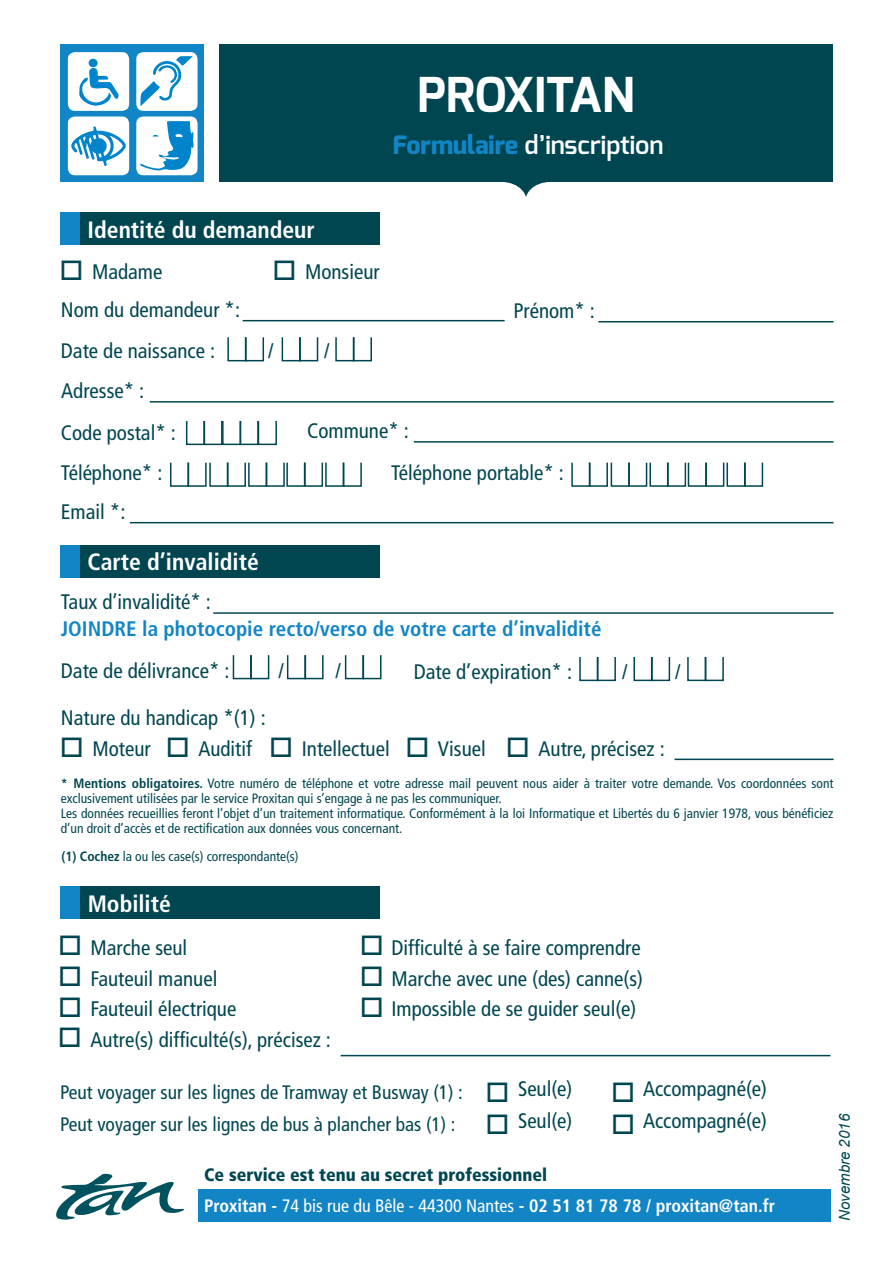
<style>
.page{position:relative;width:893px;height:1263px;background:#fff}
.page>*{position:absolute;margin:0;border:0;box-sizing:border-box;transform-origin:0 0}
.t1{font:700 48px "Exo";color:#fff}
.t2{font:600 25.5px "Exo";color:#fff}
.t3{font:700 condensed 23.7px "Frutiger LT Std";color:#fff}
.t4{font:condensed 21px/42.2px "Frutiger LT Std";color:#004651}
.t5{font:700 condensed 21px "Frutiger LT Std";color:#1285c7}
.t6{font:condensed 19.5px "Frutiger LT Std";color:#004651}
.t7{font:700 condensed 18px "Frutiger LT Std";color:#fff}
.t8{font:900 condensed 18px "Frutiger LT Std";color:#004651}
.t9{font:italic 15px "Arial";color:#004651}
.t10{font:condensed 13.5px/15px "Frutiger LT Std";color:#004651}
.s1{font-weight:800;color:#1285c7}
.s2{font-weight:700}
.s3{font-weight:400}
</style>
<div class="page">
<div style="left:198px;top:1189px;width:632px;height:33px;background:#1285c7"></div>
<hr style="left:341px;top:1055px;width:489px;height:1px;background:#004651">
<svg style="left:56px;top:1173px;width:128px;height:46px"></svg>
<hr style="left:243px;top:320px;width:262px;height:1px;background:#004651">
<hr style="left:598px;top:321px;width:235px;height:1px;background:#004651">
<div style="left:227px;top:337px;width:20px;height:24px;border:2px solid #004651"></div>
<div style="left:245px;top:337px;width:19px;height:24px;border:2px solid #004651"></div>
<div style="left:282px;top:337px;width:19px;height:24px;border:2px solid #004651"></div>
<div style="left:299px;top:337px;width:19px;height:24px;border:2px solid #004651"></div>
<div style="left:335px;top:337px;width:20px;height:24px;border:2px solid #004651"></div>
<div style="left:353px;top:337px;width:19px;height:24px;border:2px solid #004651"></div>
<hr style="left:150px;top:401px;width:683px;height:2px;background:#004651">
<div style="left:186px;top:420px;width:19px;height:25px;border:2px solid #004651"></div>
<div style="left:203px;top:420px;width:20px;height:25px;border:2px solid #004651"></div>
<div style="left:222px;top:420px;width:19px;height:25px;border:2px solid #004651"></div>
<div style="left:239px;top:420px;width:20px;height:25px;border:2px solid #004651"></div>
<div style="left:258px;top:420px;width:19px;height:25px;border:2px solid #004651"></div>
<hr style="left:414px;top:441px;width:419px;height:2px;background:#004651">
<div style="left:170px;top:462px;width:19px;height:25px;border:2px solid #004651"></div>
<div style="left:187px;top:462px;width:20px;height:25px;border:2px solid #004651"></div>
<div style="left:209px;top:462px;width:20px;height:25px;border:2px solid #004651"></div>
<div style="left:227px;top:462px;width:19px;height:25px;border:2px solid #004651"></div>
<div style="left:248px;top:462px;width:19px;height:25px;border:2px solid #004651"></div>
<div style="left:266px;top:462px;width:19px;height:25px;border:2px solid #004651"></div>
<div style="left:286px;top:462px;width:20px;height:25px;border:2px solid #004651"></div>
<div style="left:304px;top:462px;width:19px;height:25px;border:2px solid #004651"></div>
<div style="left:325px;top:462px;width:19px;height:25px;border:2px solid #004651"></div>
<div style="left:343px;top:462px;width:19px;height:25px;border:2px solid #004651"></div>
<div style="left:571px;top:462px;width:19px;height:25px;border:2px solid #004651"></div>
<div style="left:589px;top:462px;width:19px;height:25px;border:2px solid #004651"></div>
<div style="left:611px;top:462px;width:19px;height:25px;border:2px solid #004651"></div>
<div style="left:628px;top:462px;width:19px;height:25px;border:2px solid #004651"></div>
<div style="left:649px;top:462px;width:20px;height:25px;border:2px solid #004651"></div>
<div style="left:667px;top:462px;width:19px;height:25px;border:2px solid #004651"></div>
<div style="left:688px;top:462px;width:19px;height:25px;border:2px solid #004651"></div>
<div style="left:705px;top:462px;width:19px;height:25px;border:2px solid #004651"></div>
<div style="left:726px;top:462px;width:20px;height:25px;border:2px solid #004651"></div>
<div style="left:744px;top:462px;width:19px;height:25px;border:2px solid #004651"></div>
<hr style="left:130px;top:522px;width:703px;height:1px;background:#004651">
<hr style="left:213px;top:612px;width:620px;height:2px;background:#004651">
<div style="left:233px;top:654px;width:19px;height:25px;border:2px solid #004651"></div>
<div style="left:250px;top:654px;width:19px;height:25px;border:2px solid #004651"></div>
<div style="left:287px;top:654px;width:19px;height:25px;border:2px solid #004651"></div>
<div style="left:304px;top:654px;width:20px;height:25px;border:2px solid #004651"></div>
<div style="left:345px;top:654px;width:19px;height:25px;border:2px solid #004651"></div>
<div style="left:362px;top:654px;width:20px;height:25px;border:2px solid #004651"></div>
<div style="left:579px;top:656px;width:19px;height:25px;border:2px solid #004651"></div>
<div style="left:597px;top:656px;width:19px;height:25px;border:2px solid #004651"></div>
<div style="left:633px;top:656px;width:20px;height:25px;border:2px solid #004651"></div>
<div style="left:651px;top:656px;width:19px;height:25px;border:2px solid #004651"></div>
<div style="left:687px;top:656px;width:19px;height:25px;border:2px solid #004651"></div>
<div style="left:705px;top:656px;width:19px;height:25px;border:2px solid #004651"></div>
<hr style="left:674px;top:759px;width:159px;height:1px;background:#004651">
<div style="left:60px;top:212px;width:21px;height:33px;background:#1285c7"></div>
<div style="left:80px;top:212px;width:299px;height:33px;background:#004651"></div>
<div style="left:60px;top:545px;width:21px;height:33px;background:#1285c7"></div>
<div style="left:80px;top:545px;width:299px;height:33px;background:#004651"></div>
<div style="left:60px;top:886px;width:21px;height:33px;background:#1285c7"></div>
<div style="left:80px;top:886px;width:299px;height:33px;background:#004651"></div>
<svg style="left:504px;top:182px;width:44px;height:15px"></svg>
<div style="left:219px;top:44px;width:614px;height:138px;background:#004651"></div>
<div style="left:60px;top:44px;width:144px;height:138px;background:#1285c7"></div>
<div style="left:68px;top:52px;width:61px;height:59px;background:#fff;border-radius:7px"></div>
<svg style="left:79px;top:68px;width:40px;height:38px"></svg>
<div style="left:89px;top:59px;width:9px;height:8px;background:#0085cc;border-radius:50%"></div>
<div style="left:136px;top:52px;width:62px;height:59px;background:#fff;border-radius:7px"></div>
<svg style="left:140px;top:56px;width:53px;height:50px"></svg>
<div style="left:68px;top:117px;width:61px;height:58px;background:#fff;border-radius:7px"></div>
<svg style="left:71px;top:126px;width:55px;height:40px"></svg>
<div style="left:136px;top:117px;width:62px;height:58px;background:#fff;border-radius:7px"></div>
<svg style="left:140px;top:121px;width:54px;height:50px"></svg>
<p class="t3" style="left:88px;top:215px;width:229px">Identité du demandeur</p>
<h1 class="t1" style="left:417px;top:63px;width:219px">PROXITAN</h1>
<p class="t2" style="left:393px;top:129px;width:272px"><span class="s1">Formulaire</span> d’inscription</p>
<p class="t4" style="left:59px;top:251px;width:104px">□ Madame</p>
<p class="t4" style="left:272px;top:251px;width:109px">□ Monsieur</p>
<p class="t4" style="left:61px;top:288px;width:181px">Nom du demandeur *:</p>
<p class="t4" style="left:513px;top:289px;width:83px">Prénom* :</p>
<p class="t4" style="left:61px;top:330px;width:156px">Date de naissance :</p>
<p class="t4" style="left:268px;top:330px;width:7px">/</p>
<p class="t4" style="left:324px;top:330px;width:7px">/</p>
<p class="t4" style="left:61px;top:369px;width:117px">Adresse* :<br>Code postal* :</p>
<p class="t4" style="left:307px;top:410px;width:103px">Commune* :</p>
<p class="t4" style="left:61px;top:452px;width:103px">Téléphone* :</p>
<p class="t4" style="left:391px;top:452px;width:174px">Téléphone portable* :</p>
<p class="t4" style="left:61px;top:490px;width:66px">Email *:</p>
<p class="t3" style="left:88px;top:548px;width:173px">Carte d’invalidité</p>
<p class="t4" style="left:61px;top:581px;width:152px">Taux d’invalidité* :</p>
<p class="t5" style="left:61px;top:616px;width:542px">JOINDRE la photocopie recto/verso de votre carte d’invalidité</p>
<p class="t4" style="left:414px;top:651px;width:160px">Date d’expiration* :</p>
<p class="t4" style="left:622px;top:651px;width:7px">/</p>
<p class="t4" style="left:675px;top:651px;width:7px">/</p>
<p class="t4" style="left:61px;top:697px;width:206px">Nature du handicap *(1) :</p>
<p class="t4" style="left:405px;top:728px;width:261px">□ Visuel □ Autre, précisez :</p>
<p class="t4" style="left:61px;top:650px;width:170px">Date de délivrance* :</p>
<p class="t4" style="left:278px;top:650px;width:7px">/</p>
<p class="t4" style="left:335px;top:650px;width:7px">/</p>
<p class="t4" style="left:60px;top:728px;width:331px">□ Moteur □ Auditif □ Intellectuel</p>
<p class="t10" style="left:61px;top:776px;width:774px"><span class="s2">* Mentions obligatoires.</span> Votre numéro de téléphone et votre adresse mail peuvent nous aider à traiter votre demande. Vos coordonnées sont exclusivement utilisées par le service Proxitan qui s’engage à ne pas les communiquer.<br>Les données recueillies feront l’objet d’un traitement informatique. Conformément à la loi Informatique et Libertés du 6 janvier 1978, vous bénéficiez d’un droit d’accès et de rectification aux données vous concernant.</p>
<p class="t10" style="left:61px;top:849px;width:239px"><span class="s2">(1) Cochez</span> la ou les case(s) correspondante(s)</p>
<p class="t3" style="left:88px;top:889px;width:85px">Mobilité</p>
<p class="t4" style="left:58px;top:926px;width:130px">□ Marche seul</p>
<p class="t4" style="left:360px;top:926px;width:282px">□ Difficulté à se faire comprendre</p>
<p class="t4" style="left:58px;top:957px;width:161px">□ Fauteuil manuel</p>
<p class="t4" style="left:360px;top:957px;width:285px">□ Marche avec une (des) canne(s)</p>
<p class="t4" style="left:58px;top:988px;width:180px">□ Fauteuil électrique</p>
<p class="t4" style="left:360px;top:988px;width:278px">□ Impossible de se guider seul(e)</p>
<p class="t4" style="left:58px;top:1019px;width:275px">□ Autre(s) difficulté(s), précisez :</p>
<p class="t6" style="left:60px;top:1081px;width:514px">Peut voyager sur les lignes de Tramway et Busway (1) : □ <sup>Seul(e)</sup></p>
<p class="t4" style="left:611px;top:1068px;width:157px">□ Accompagné(e)</p>
<p class="t6" style="left:60px;top:1112px;width:514px">Peut voyager sur les lignes de bus à plancher bas (1) : □ <sup>Seul(e)</sup></p>
<p class="t4" style="left:611px;top:1099px;width:157px">□ Accompagné(e)</p>
<p class="t8" style="left:204px;top:1163px;width:344px">Ce service est tenu au secret professionnel</p>
<p class="t7" style="left:204px;top:1195px;width:572px">Proxitan - <span class="s3">74 bis rue du Bêle - 44300 Nantes</span> - 02 51 81 78 78 / proxitan@tan.fr</p>
<p class="t9" style="left:835px;top:1221px;width:108px;rotate:-90deg">Novembre 2016</p>
</div>
